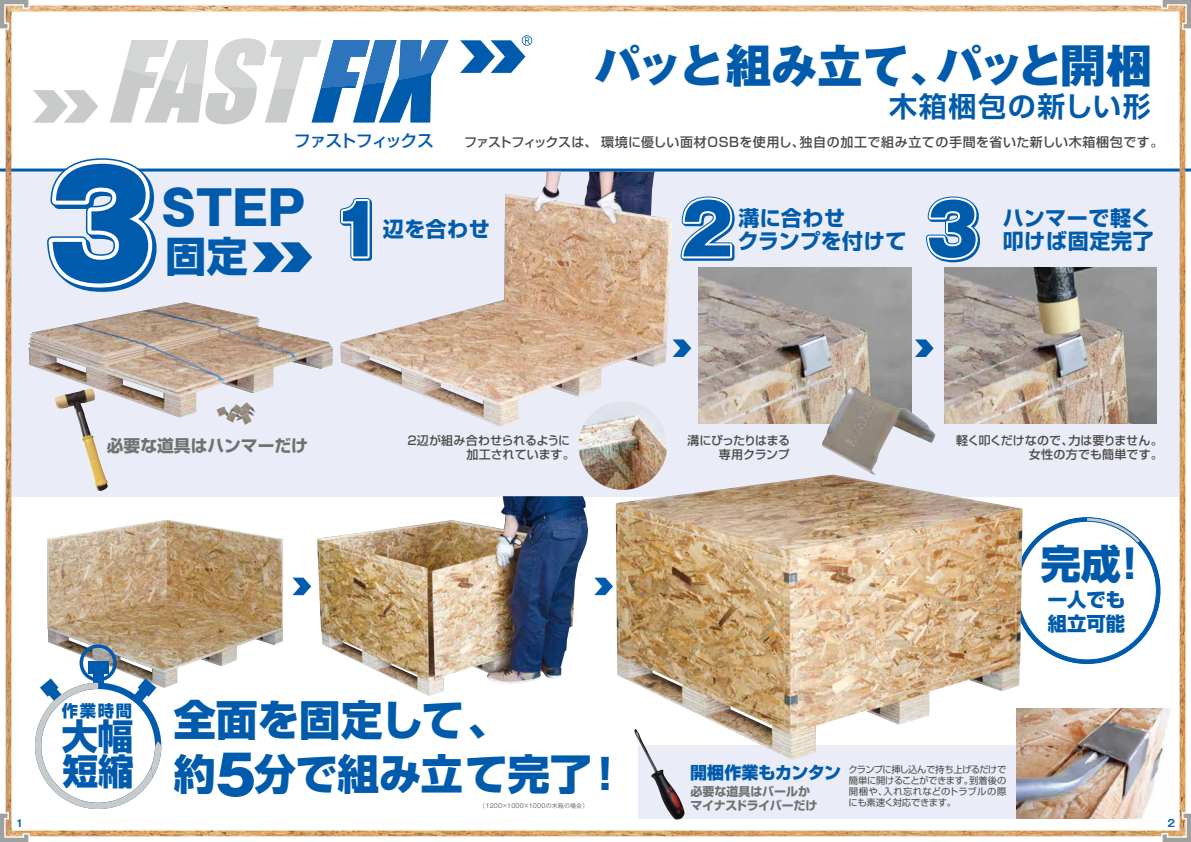
<style>
.page{position:relative;width:1191px;height:842px;background:#fff}
.page>*{position:absolute;margin:0;border:0;box-sizing:border-box;transform-origin:0 0}
.t1{font:800 141.2px "Gothic MB101 Pro";color:#005bac}
.t2{font:800 68.9px "Gothic MB101 Pro";color:#005bac}
.t3{font:800 46.9px "Gothic MB101 Pro";color:#005bac}
.t4{font:800 45.7px "Gothic MB101 Pro";letter-spacing:-.035em;color:#005bac}
.t5{font:800 42px/53.7px "Shin Go Pro";letter-spacing:-.01em;color:#005bac}
.t6{font:800 41.3px "Shin Go Pro";color:#005bac}
.t7{font:800 40px "Shin Go Pro";color:#005bac}
.t8{font:800 35.9px/35.6px "Shin Go Pro";color:#005bac}
.t9{font:700 28px "Shin Go Pro De";letter-spacing:.06em;color:#005bac}
.t10{font:700 21px/23px "Shin Go Pro";letter-spacing:.03em;color:#005bac}
.t11{font:800 19.3px/23.6px "Shin Go Pro";color:#005bac}
.t12{font:800 17px "Shin Go Pro";letter-spacing:-.005em;color:#005bac}
.t13{font:500 16.9px "Shin Go Pro";letter-spacing:-.075em;color:#005bac}
.t14{font:700 16.8px "Shin Go Pro";color:#727171}
.t15{font:800 16.3px "Shin Go Pro";color:#005bac}
.t16{font:500 13px "Shin Go Pro";letter-spacing:.04em;color:#4c4948}
.t17{font:500 12px/14px "Shin Go Pro";letter-spacing:-.01em;color:#4c4948;text-align:right}
.t18{font:500 12px/14px "Shin Go Pro";letter-spacing:-.04em;color:#4c4948;text-align:right}
.t19{font:700 12px "Shin Go Pro";letter-spacing:-.03em;color:#727171}
.t20{font:700 12px "Shin Go Pro";letter-spacing:-.005em;color:#727171}
.t21{font:700 10px "Gothic MB101 Pro De";color:#005bac}
.t22{font:9.3px/11px "Shin Go Pro";letter-spacing:-.015em;color:#4c4948;text-align:justify}
.t23{font:7px "Gothic MB101 Pro";color:#727171}
.t24{font:6px "Gothic MB101 Pro";letter-spacing:.025em;color:#727171}
.s1{font-family:"Gothic MB101 Pro";font-size:53.7px}
</style>
<div class="page">
<img style="left:0;top:0;width:1191px;height:842px">
<h3 class="t4" style="left:595px;top:27px;width:558px">パッと組み立て、パッと開梱</h3>
<h1 class="t1" style="left:47px;top:108px;width:109px">3</h1>
<h3 class="t13" style="left:294px;top:127px;width:142px">ファストフィックス</h3>
<h3 class="t9" style="left:889px;top:83px;width:263px">木箱梱包の新しい形</h3>
<h3 class="t16" style="left:464px;top:132px;width:701px">ファストフィックスは、環境に優しい面材OSBを使用し、独自の加工で組み立ての手間を省いた新しい木箱梱包です。</h3>
<h3 class="t3" style="left:161px;top:169px;width:147px">STEP</h3>
<h3 class="t6" style="left:165px;top:224px;width:84px">固定</h3>
<h2 class="t2" style="left:333px;top:172px;width:54px">1</h2>
<h2 class="t2" style="left:680px;top:172px;width:54px">2</h2>
<h2 class="t2" style="left:926px;top:172px;width:54px">3</h2>
<h3 class="t10" style="left:383px;top:216px;width:109px">辺を合わせ</h3>
<h3 class="t10" style="left:737px;top:204px;width:170px">溝に合わせ<br>クランプを付けて</h3>
<h3 class="t10" style="left:1002px;top:204px;width:150px">ハンマーで軽く</h3>
<h3 class="t10" style="left:1002px;top:227px;width:152px">叩けば固定完了</h3>
<h3 class="t14" style="left:107px;top:432px;width:203px">必要な道具はハンマーだけ</h3>
<p class="t17" style="left:466px;top:432px;width:110px;text-align:left;text-indent:-60px">２辺が組み合わせられるように加工されています。</p>
<p class="t18" style="left:687px;top:432px;width:104px">溝にぴったりはまる専用クランプ</p>
<p class="t17" style="left:956px;top:432px;width:208px">軽く叩くだけなので、力は要りません。女性の方でも簡単です。</p>
<h3 class="t7" style="left:1040px;top:532px;width:99px">完成!</h3>
<h3 class="t11" style="left:1047px;top:586px;width:79px">一人でも組立可能</h3>
<h3 class="t15" style="left:62px;top:697px;width:72px">作業時間</h3>
<h3 class="t8" style="left:62px;top:715px;width:74px">大幅短縮</h3>
<h3 class="t5" style="left:174px;top:689px;width:442px">全面を固定して、<br>約 <span class="s1">5</span>分で組み立て完了!</h3>
<p class="t23" style="left:449px;top:756px;width:8px">※</p>
<h3 class="t12" style="left:690px;top:759px;width:152px">開梱作業もカンタン</h3>
<p class="t20" style="left:690px;top:782px;width:121px">必要な道具はバールか</p>
<p class="t24" style="left:479px;top:801px;width:111px">（1200×1000×1000の木箱の場合）</p>
<p class="t19" style="left:690px;top:796px;width:129px">マイナスドライバーだけ</p>
<p class="t22" style="left:848px;top:763px;width:159px">クランプに挿し込んで持ち上げるだけで簡単に開けることができます。到着後の開梱や、入れ忘れなどのトラブルの際にも素速く対応できます。</p>
<p class="t21" style="left:16px;top:814px;width:9px">1</p>
<p class="t21" style="left:1167px;top:814px;width:9px">2</p>
</div>
